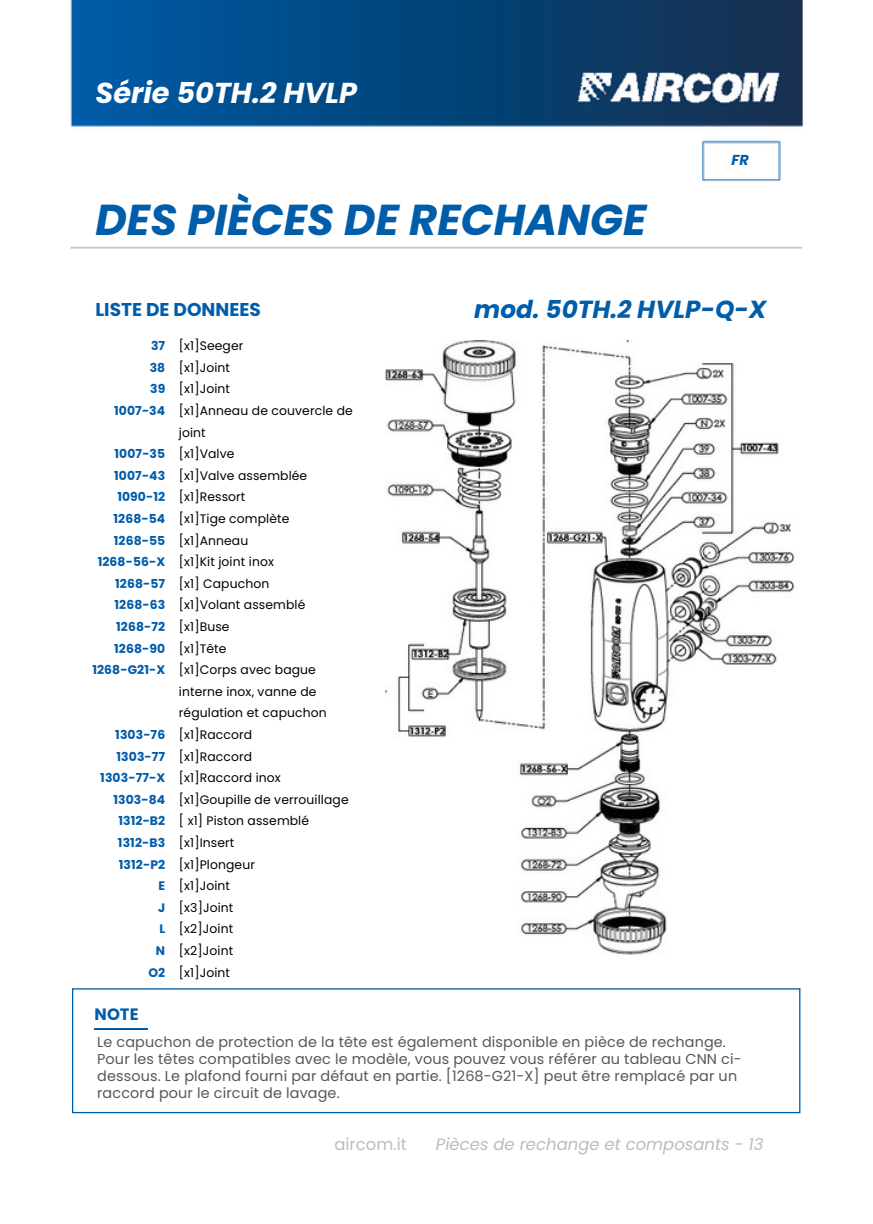
<style>
.page{position:relative;width:873px;height:1224px;background:#fff}
.page>*{position:absolute;margin:0;border:0;box-sizing:border-box;transform-origin:0 0}
.t1{font:italic 700 43.2px "Poppins";color:#005da9}
.t2{font:italic 700 28.8px "Poppins";color:#fff}
.t3{font:italic 700 24.6px "Poppins";color:#005da9}
.t4{font:700 18.6px "Poppins";color:#005da9}
.t5{font:italic 16.4px "Poppins";color:#bcbcbc}
.t6{font:16.4px "Poppins";color:#bcbcbc}
.t7{font:700 16.4px "Poppins";color:#005da9}
.t8{font:14.4px/17px "Poppins";letter-spacing:.01em;color:#575756}
.t9{font:italic 700 14.4px "Poppins";color:#005da9}
.t10{font:12.4px/21.6px "Poppins";letter-spacing:.01em;color:#000}
.t11{font:700 12.4px/21.6px "Poppins";letter-spacing:.01em;color:#005ca9;text-align:right}
</style>
<div class="page">
<img style="left:70px;top:0;width:733px;height:181px">
<img style="left:386px;top:341px;width:409px;height:614px">
<svg style="left:72px;top:988px;width:728px;height:125px"></svg>
<h2 class="t2" style="left:95px;top:72px;width:263px">Série 50TH.2 HVLP</h2>
<h1 class="t1" style="left:95px;top:189px;width:553px">DES PIÈCES DE RECHANGE</h1>
<p class="t9" style="left:732px;top:150px;width:19px">FR</p>
<h3 class="t4" style="left:95px;top:297px;width:167px">LISTE DE DONNEES</h3>
<h3 class="t3" style="left:474px;top:292px;width:294px">mod. 50TH.2 HVLP-Q-X</h3>
<p class="t11" style="left:114px;top:335px;width:53px">37<br>38<br>39<br>1007-34</p>
<p class="t11" style="left:92px;top:443px;width:74px">1007-35<br>1007-43<br>1090-12<br>1268-54<br>1268-55<br>1268-56-X<br>1268-57<br>1268-63<br>1268-72<br>1268-90<br>1268-G21-X</p>
<p class="t10" style="left:179px;top:335px;width:175px">[x1]Seeger<br>[x1]Joint<br>[x1]Joint<br>[x1]Anneau de couvercle de joint<br>[x1]Valve<br>[x1]Valve assemblée [x1]Ressort<br>[x1]Tige complète [x1]Anneau<br>[x1]Kit joint inox<br>[x1] Capuchon<br>[x1]Volant assemblé [x1]Buse<br>[x1]Tête<br>[x1]Corps avec bague interne inox, vanne de régulation et capuchon [x1]Raccord<br>[x1]Raccord<br>[x1]Raccord inox [x1]Goupille de verrouillage [ x1] Piston assemblé [x1]Insert<br>[x1]Plongeur<br>[x1]Joint<br>[x3]Joint<br>[x2]Joint<br>[x2]Joint<br>[x1]Joint</p>
<p class="t11" style="left:100px;top:724px;width:66px">1303-76<br>1303-77<br>1303-77-X<br>1303-84<br>1312-B2<br>1312-B3<br>1312-P2<br>E<br>J<br>L<br>N<br>O2</p>
<h3 class="t7" style="left:95px;top:1002px;width:45px">NOTE</h3>
<p class="t8" style="left:97px;top:1033px;width:646px">Le capuchon de protection de la tête est également disponible en pièce de rechange.<br>Pour les têtes compatibles avec le modèle, vous pouvez vous référer au tableau CNN ci&shy;dessous. Le plafond fourni par défaut en partie. [1268-G21-X] peut être remplacé par un raccord pour le circuit de lavage.</p>
<h3 class="t6" style="left:334px;top:1133px;width:74px">aircom.it</h3>
<h3 class="t5" style="left:436px;top:1133px;width:329px">Pièces de rechange et composants - 13</h3>
</div>
